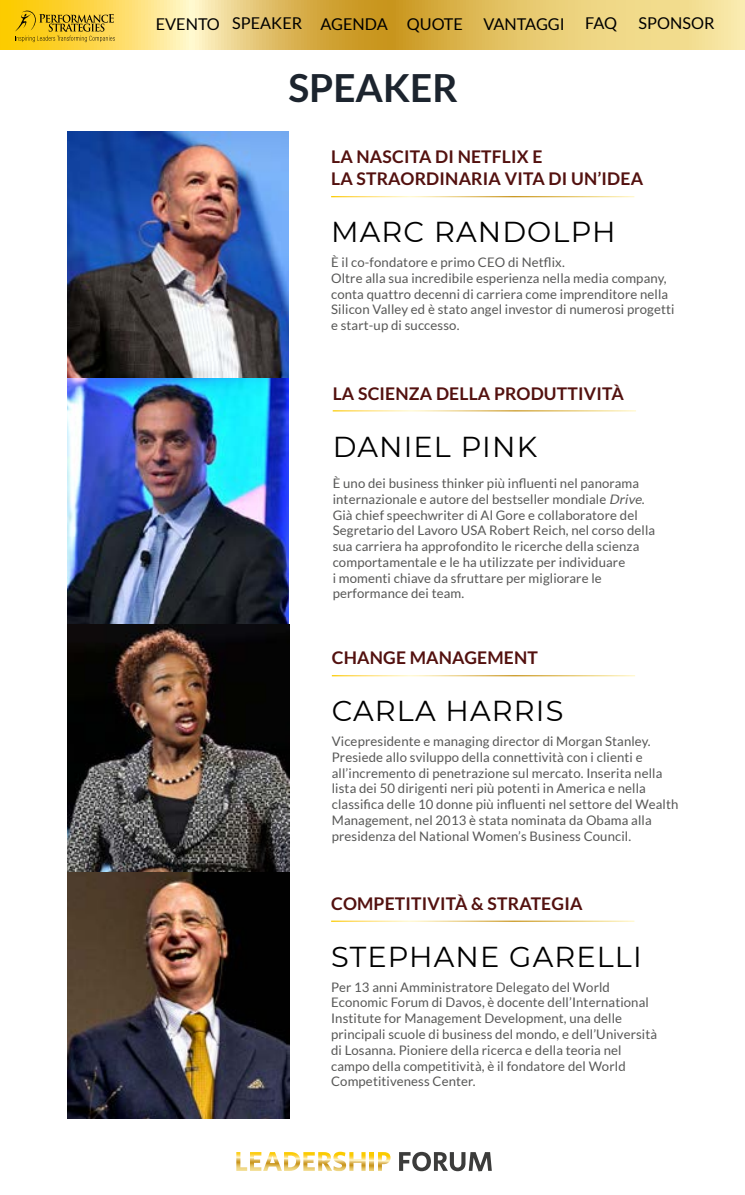
<style>
.page{position:relative;width:745px;height:1195px;background:#fff}
.page>*{position:absolute;margin:0;border:0;box-sizing:border-box;transform-origin:0 0}
.t1{font:700 38.75px "Lato";color:#1c242e}
.t2{font:28.75px "Montserrat";letter-spacing:.04em;color:#000}
.t3{font:700 17.5px/22.5px "Lato";letter-spacing:.01em;color:#53110f}
.t4{font:16.25px "Lato";color:#000}
.t5{font:16.25px "Lato";letter-spacing:-.02em;color:#000}
.t6{font:13.12px/15.8px "Lato";letter-spacing:.01em;color:#575756}
.s1{font-style:italic}
</style>
<div class="page">
<img style="left:67px;top:132px;width:222px;height:986px">
<svg style="left:0;top:0;width:744px;height:50px;background:#e8c869"></svg>
<svg style="left:15px;top:10px;width:100px;height:32px;background:#d4b028"></svg>
<svg style="left:236px;top:1151px;width:129px;height:19px"></svg>
<svg style="left:369px;top:1152px;width:4px;height:18px"></svg>
<svg style="left:378px;top:1152px;width:12px;height:18px"></svg>
<svg style="left:399px;top:1151px;width:92px;height:19px"></svg>
<img style="left:67px;top:624px;width:222px;height:246px">
<p class="t4" style="left:156px;top:15px;width:308px">EVENTO SPEAKER AGENDA QUOTE</p>
<p class="t5" style="left:483px;top:15px;width:135px">VANTAGGI FAQ</p>
<p class="t4" style="left:638px;top:14px;width:77px">SPONSOR</p>
<h1 class="t1" style="left:288px;top:66px;width:171px">SPEAKER</h1>
<h3 class="t3" style="left:331px;top:145px;width:313px">LA NASCITA DI NETFLIX E<br>LA STRAORDINARIA VITA DI UN’IDEA</h3>
<h2 class="t2" style="left:331px;top:212px;width:286px">MARC RANDOLPH</h2>
<p class="t6" style="left:331px;top:254px;width:345px">È il co-fondatore e primo CEO di Netflix.<br>Oltre alla sua incredibile esperienza nella media company, conta quattro decenni di carriera come imprenditore nella Silicon Valley ed è stato angel investor di numerosi progetti e start-up di successo.</p>
<h3 class="t3" style="left:332px;top:381px;width:292px">LA SCIENZA DELLA PRODUTTIVITÀ</h3>
<h2 class="t2" style="left:332px;top:426px;width:206px">DANIEL PINK</h2>
<p class="t6" style="left:332px;top:475px;width:324px">È uno dei business thinker più influenti nel panorama internazionale e autore del bestseller mondiale <span class="s1">Drive</span>.<br>Già chief speechwriter di Al Gore e collaboratore del Segretario del Lavoro USA Robert Reich, nel corso della sua carriera ha approfondito le ricerche della scienza comportamentale e le ha utilizzate per individuare<br>i momenti chiave da sfruttare per migliorare le performance dei team.</p>
<h3 class="t3" style="left:331px;top:646px;width:207px">CHANGE MANAGEMENT</h3>
<h2 class="t2" style="left:331px;top:691px;width:233px">CARLA HARRIS</h2>
<p class="t6" style="left:331px;top:733px;width:348px">Vicepresidente e managing director di Morgan Stanley.<br>Presiede allo sviluppo della connettività con i clienti e all’incremento di penetrazione sul mercato. Inserita nella lista dei 50 dirigenti neri più potenti in America e nella classifica delle 10 donne più influenti nel settore del Wealth Management, nel 2013 è stata nominata da Obama alla presidenza del National Women’s Business Council.</p>
<h3 class="t3" style="left:331px;top:891px;width:253px">COMPETITIVITÀ &amp; STRATEGIA</h3>
<h2 class="t2" style="left:331px;top:936px;width:312px">STEPHANE GARELLI</h2>
<p class="t6" style="left:331px;top:978px;width:327px">Per 13 anni Amministratore Delegato del World Economic Forum di Davos, è docente dell’International Institute for Management Development, una delle principali scuole di business del mondo, e dell’Università di Losanna. Pioniere della ricerca e della teoria nel campo della competitività, è il fondatore del World Competitiveness Center.</p>
</div>
